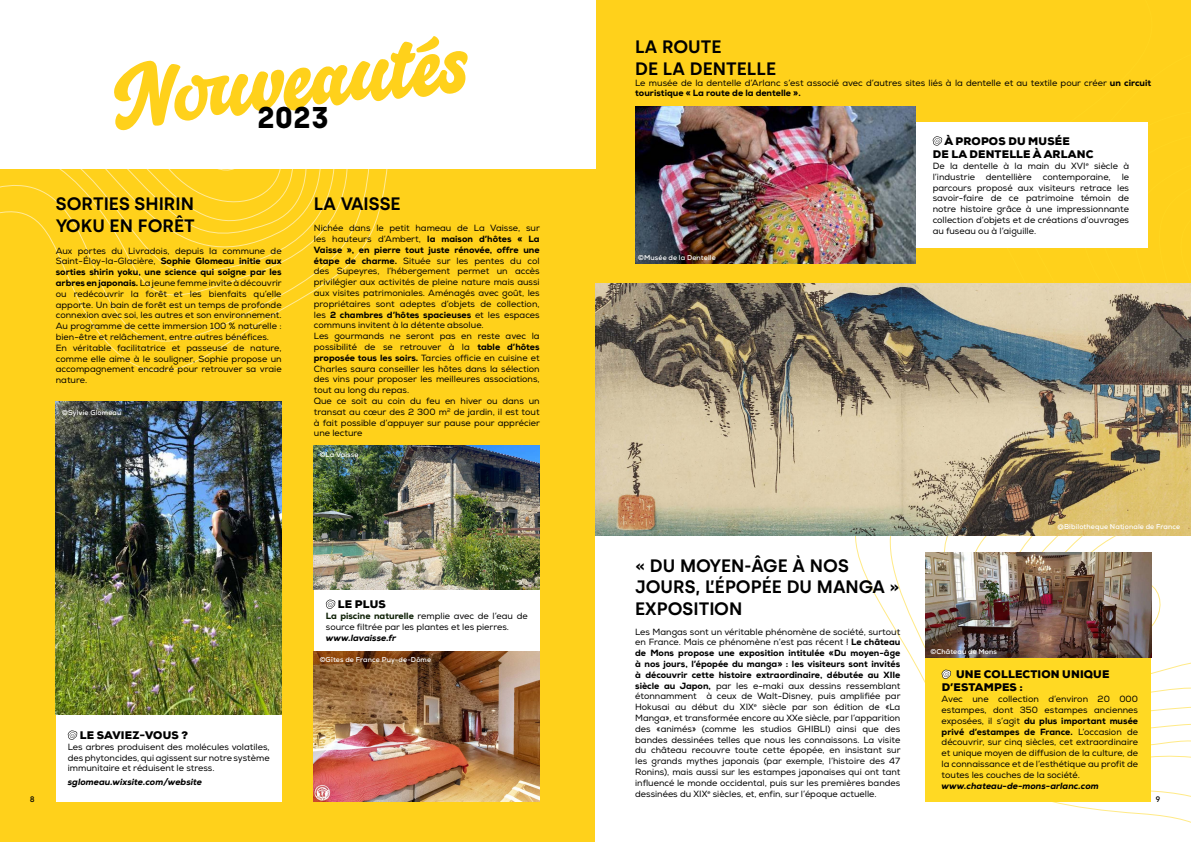
<style>
.page{position:relative;width:1191px;height:842px;background:#ffd11b}
.page>*{position:absolute;margin:0;border:0;box-sizing:border-box;transform-origin:0 0}
.t1{font:85.5px "Salty 1";color:#ffd11b}
.t2{font:700 30px "Silka";color:#000}
.t3{font:600 18px/21.6px "Silka";color:#000}
.t4{font:900 11px/13.2px "Nexa";letter-spacing:.015em;color:#000}
.t5{font:9px/10.8px "Nexa";color:#000}
.t6{font:italic 800 9px "Nexa";color:#000}
.t7{font:500 8px "Silka";color:#000}
.t8{font:700 7px "Nexa";letter-spacing:.02em;color:#fff}
.s1{font-weight:800}
.s2{font-weight:800;color:#0d1f05}
</style>
<div class="page">
<div style="left:595px;top:518px;width:596px;height:324px;background:#fff"></div>
<svg style="left:814px;top:106px;width:377px;height:717px"></svg>
<svg style="left:0;top:169px;width:388px;height:237px"></svg>
<div style="left:314px;top:590px;width:225px;height:62px;background:#fff"></div>
<div style="left:925px;top:658px;width:226px;height:143px;background:#ffd923"></div>
<div style="left:915px;top:123px;width:232px;height:125px;background:#fff"></div>
<div style="left:56px;top:714px;width:226px;height:87px;background:#fff"></div>
<div style="left:0;top:0;width:595px;height:169px;background:#fff"></div>
<img style="left:314px;top:446px;width:225px;height:144px">
<img style="left:56px;top:401px;width:226px;height:314px">
<img style="left:925px;top:553px;width:226px;height:105px">
<img style="left:635px;top:107px;width:280px;height:157px">
<img style="left:595px;top:283px;width:596px;height:252px">
<img style="left:314px;top:651px;width:225px;height:150px">
<svg style="left:325px;top:599px;width:10px;height:10px"></svg>
<svg style="left:67px;top:730px;width:10px;height:10px"></svg>
<svg style="left:941px;top:669px;width:10px;height:10px"></svg>
<svg style="left:932px;top:136px;width:10px;height:10px"></svg>
<h1 class="t1" style="left:107px;top:45px;width:359px;rotate:-6deg">Nou veautés</h1>
<h2 class="t2" style="left:257px;top:100px;width:73px">2023</h2>
<h3 class="t3" style="left:56px;top:193px;width:140px">SORTIES SHIRIN<br>YOKU EN FORÊT</h3>
<p class="t5" style="left:56px;top:245px;width:227px">Aux portes du Livradois, depuis la commune de Saint-Éloy-la-Glacière, <span class="s1">Sophie Glomeau initie aux sorties shirin yoku, une science qui soigne par les arbres en japonais.</span> La jeune femme invite à découvrir ou redécouvrir la forêt et les bienfaits qu’elle apporte. Un bain de forêt est un temps de profonde connexion avec soi, les autres et son environnement.<br>Au programme de cette immersion 100 % naturelle : bien-être et relâchement, entre autres bénéfices.<br>En véritable facilitatrice et passeuse de nature, comme elle aime à le souligner, Sophie propose un accompagnement encadré pour retrouver sa vraie nature.</p>
<p class="t8" style="left:62px;top:408px;width:61px">©Sylvie Glomeau</p>
<h3 class="t3" style="left:314px;top:192px;width:88px">LA VAISSE</h3>
<p class="t5" style="left:314px;top:223px;width:227px">Nichée dans le petit hameau de La Vaisse, sur les hauteurs d’Ambert, <span class="s1">la maison d’hôtes « La Vaisse », en pierre tout juste rénovée, offre une étape de charme.</span> Située sur les pentes du col des Supeyres, l’hébergement permet un accès privilégier aux activités de pleine nature mais aussi aux visites patrimoniales. Aménagés avec goût, les propriétaires sont adeptes d’objets de collection, les <span class="s1">2 chambres d’hôtes spacieuses</span> et les espaces communs invitent à la détente absolue.<br>Les gourmands ne seront pas en reste avec la possibilité de se retrouver à la <span class="s1">table d’hôtes proposée tous les soirs.</span> Tarcies officie en cuisine et Charles saura conseiller les hôtes dans la sélection des vins pour proposer les meilleures associations, tout au long du repas.<br>Que ce soit au coin du feu en hiver ou dans un transat au cœur des 2 300 m<sup>2</sup> de jardin, il est tout à fait possible d’appuyer sur pause pour apprécier une lecture</p>
<p class="t8" style="left:320px;top:450px;width:40px">©La Vaisse</p>
<h3 class="t3" style="left:635px;top:36px;width:143px">LA ROUTE<br>DE LA DENTELLE</h3>
<p class="t5" style="left:635px;top:77px;width:517px">Le musée de la dentelle d’Arlanc s’est associé avec d’autres sites liés à la dentelle et au textile pour créer <span class="s1">un circuit touristique « La route de la dentelle ».</span></p>
<p class="t8" style="left:638px;top:253px;width:79px">©Musée de la Dentelle</p>
<p class="t4" style="left:932px;top:135px;width:162px;text-indent:12px">À PROPOS DU MUSÉE<br>DE LA DENTELLE À ARLANC</p>
<p class="t5" style="left:932px;top:161px;width:198px;text-align:justify">De la dentelle à la main du XVI<sup>e</sup> siècle à l’industrie dentellière contemporaine, le parcours proposé aux visiteurs retrace les savoir-faire de ce patrimoine témoin de notre histoire grâce à une impressionnante collection d’objets et de créations d’ouvrages au fuseau ou à l’aiguille.</p>
<p class="t8" style="left:1057px;top:522px;width:124px">@Bibilotheque Nationale de France</p>
<h3 class="t3" style="left:635px;top:554px;width:266px">« DU MOYEN-ÂGE À NOS<br>JOURS, L’ÉPOPÉE DU MANGA »<br>EXPOSITION</h3>
<p class="t5" style="left:635px;top:626px;width:267px;text-align:justify">Les Mangas sont un véritable phénomène de société, surtout en France. Mais ce phénomène n’est pas récent ! <span class="s1">Le château de Mons propose une exposition intitulée «Du moyen-âge à nos jours, l’épopée du manga» : les visiteurs sont invités à découvrir cette histoire extraordinaire, débutée au XIIe siècle au Japon,</span> par les e-maki aux dessins ressemblant étonnamment à ceux de Walt-Disney, puis amplifiée par Hokusai au début du XIX<sup>e</sup> siècle par son édition de «La Manga», et transformée encore au XXe siècle, par l’apparition des «animés» (comme les studios GHIBLI) ainsi que des bandes dessinées telles que nous les connaissons. La visite du château recouvre toute cette épopée, en insistant sur les grands mythes japonais (par exemple, l’histoire des 47<br>Ronins), mais aussi sur les estampes japonaises qui ont tant influencé le monde occidental, puis sur les premières bandes dessinées du XIX<sup>e</sup> siècles, et, enfin, sur l’époque actuelle.</p>
<p class="t4" style="left:338px;top:598px;width:49px">LE PLUS</p>
<p class="t5" style="left:326px;top:611px;width:203px"><span class="s2">La piscine naturelle</span> remplie avec de l’eau de source filtrée par les plantes et les pierres.</p>
<p class="t6" style="left:326px;top:632px;width:72px">www.lavaisse.fr</p>
<p class="t8" style="left:930px;top:647px;width:68px">©Château de Mons</p>
<p class="t8" style="left:320px;top:655px;width:113px">©Gîtes de France Puy-de-Dôme</p>
<p class="t4" style="left:941px;top:668px;width:169px;text-indent:14px">UNE COLLECTION UNIQUE<br>D’ESTAMPES :</p>
<p class="t5" style="left:941px;top:694px;width:198px;text-align:justify">Avec une collection d’environ 20 000 estampes, dont 350 estampes anciennes exposées, il s’agit <span class="s1">du plus important musée privé d’estampes de France.</span> L’occasion de découvrir, sur cinq siècles, cet extraordinaire et unique moyen de diffusion de la culture, de la connaissance et de l’esthétique au profit de toutes les couches de la société.</p>
<p class="t6" style="left:941px;top:780px;width:159px">www.chateau-de-mons-arlanc.com</p>
<p class="t4" style="left:80px;top:729px;width:110px">LE SAVIEZ-VOUS ?</p>
<p class="t5" style="left:68px;top:741px;width:203px;text-align:justify">Les arbres produisent des molécules volatiles, des phytoncides, qui agissent sur notre système immunitaire et réduisent le stress.</p>
<p class="t6" style="left:68px;top:776px;width:136px">sglomeau.wixsite.com/website</p>
<p class="t7" style="left:30px;top:795px;width:6px">8</p>
<p class="t7" style="left:1155px;top:795px;width:6px">9</p>
</div>
